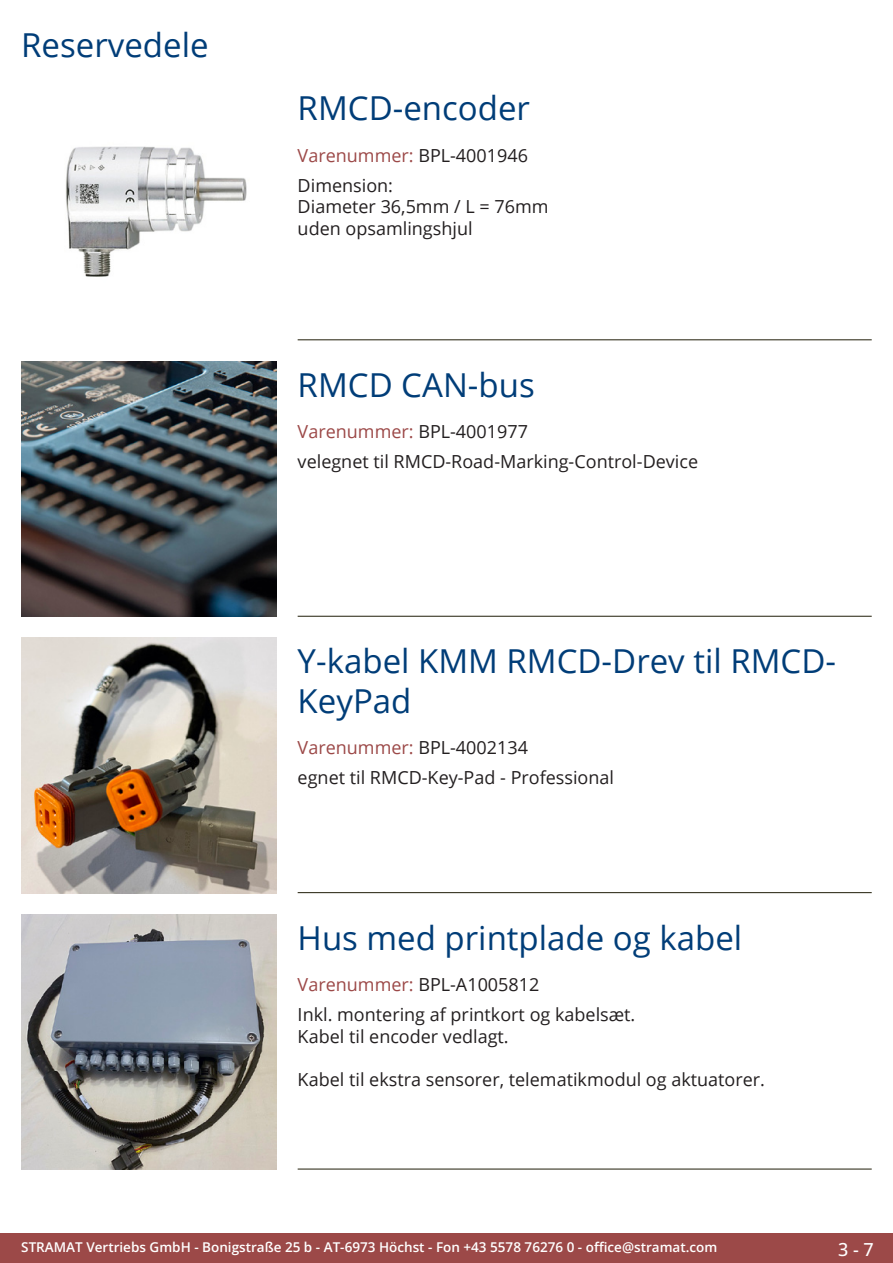
<style>
.page{position:relative;width:893px;height:1263px;background:#fff}
.page>*{position:absolute;margin:0;border:0;box-sizing:border-box;transform-origin:0 0}
.Produkttitel{font:33px/39.6px "Open Sans";color:#003d78}
.RastTitel{font:33px "Open Sans";color:#003d78}
.Beschreibung_Text{font:18px/21.6px "Open Sans";color:#231f20}
.TechDaten_Überschrif{font:18px "Open Sans";color:#9c4948}
.TechDaten_Überschrif-2{font:18px "Open Sans";color:#231f20}
.t1{font:500 18px "Open Sans";color:#fff}
.t2{font:600 13.5px "Open Sans";color:#fff}
.s1{color:#231f20}
.s2{color:#9c4948}
</style>
<div class="page">
<div style="left:0;top:1233px;width:893px;height:30px;background:#9c4948"></div>
<hr style="left:298px;top:340px;width:574px;height:1px;background:#201d08">
<hr style="left:298px;top:616px;width:574px;height:1px;background:#201d08">
<hr style="left:298px;top:892px;width:574px;height:1px;background:#201d08">
<hr style="left:298px;top:1169px;width:574px;height:1px;background:#201d08">
<img style="left:65px;top:146px;width:182px;height:131px">
<img style="left:21px;top:361px;width:255px;height:256px">
<img style="left:21px;top:638px;width:255px;height:255px">
<img style="left:21px;top:914px;width:255px;height:255px">
<p class="RastTitel" style="left:21px;top:22px;width:189px">Reservedele</p>
<p class="Produkttitel" style="left:298px;top:88px;width:234px">RMCD-encoder</p>
<p class="TechDaten_Überschrif" style="left:298px;top:143px;width:232px">Varenummer: <span class="s1">BPL-4001946</span></p>
<p class="Beschreibung_Text" style="left:298px;top:174px;width:252px">Dimension:<br>Diameter 36,5mm / L = 76mm uden opsamlingshjul</p>
<p class="Produkttitel" style="left:298px;top:364px;width:239px">RMCD CAN-bus</p>
<p class="TechDaten_Überschrif" style="left:298px;top:420px;width:232px">Varenummer: <span class="s1">BPL-4001977</span></p>
<p class="Beschreibung_Text" style="left:298px;top:450px;width:402px">velegnet til RMCD-Road-Marking-Control-Device</p>
<p class="Produkttitel" style="left:298px;top:640px;width:540px">Y-kabel KMM RMCD-Drev til RMCD-<br>KeyPad</p>
<p class="TechDaten_Überschrif" style="left:298px;top:735px;width:232px">Varenummer: <span class="s1">BPL-4002134</span></p>
<p class="Beschreibung_Text" style="left:298px;top:766px;width:318px">egnet til RMCD-Key-Pad - Professional</p>
<p class="Produkttitel" style="left:298px;top:917px;width:446px">Hus med printplade og kabel</p>
<p class="TechDaten_Überschrif-2" style="left:298px;top:972px;width:243px"><span class="s2">Varenummer:</span> BPL-A1005812</p>
<p class="Beschreibung_Text" style="left:298px;top:1003px;width:339px">Inkl. montering af printkort og kabelsæt.<br>Kabel til encoder vedlagt.</p>
<p class="Beschreibung_Text" style="left:298px;top:1068px;width:469px">Kabel til ekstra sensorer, telematikmodul og aktuatorer.</p>
<p class="t2" style="left:21px;top:1238px;width:698px">STRAMAT Vertriebs GmbH - Bonigstraße 25 b - AT-6973 Höchst - Fon +43 5578 76276 0 - office@stramat.com</p>
<p class="t1" style="left:838px;top:1237px;width:37px">3 - 7</p>
</div>
